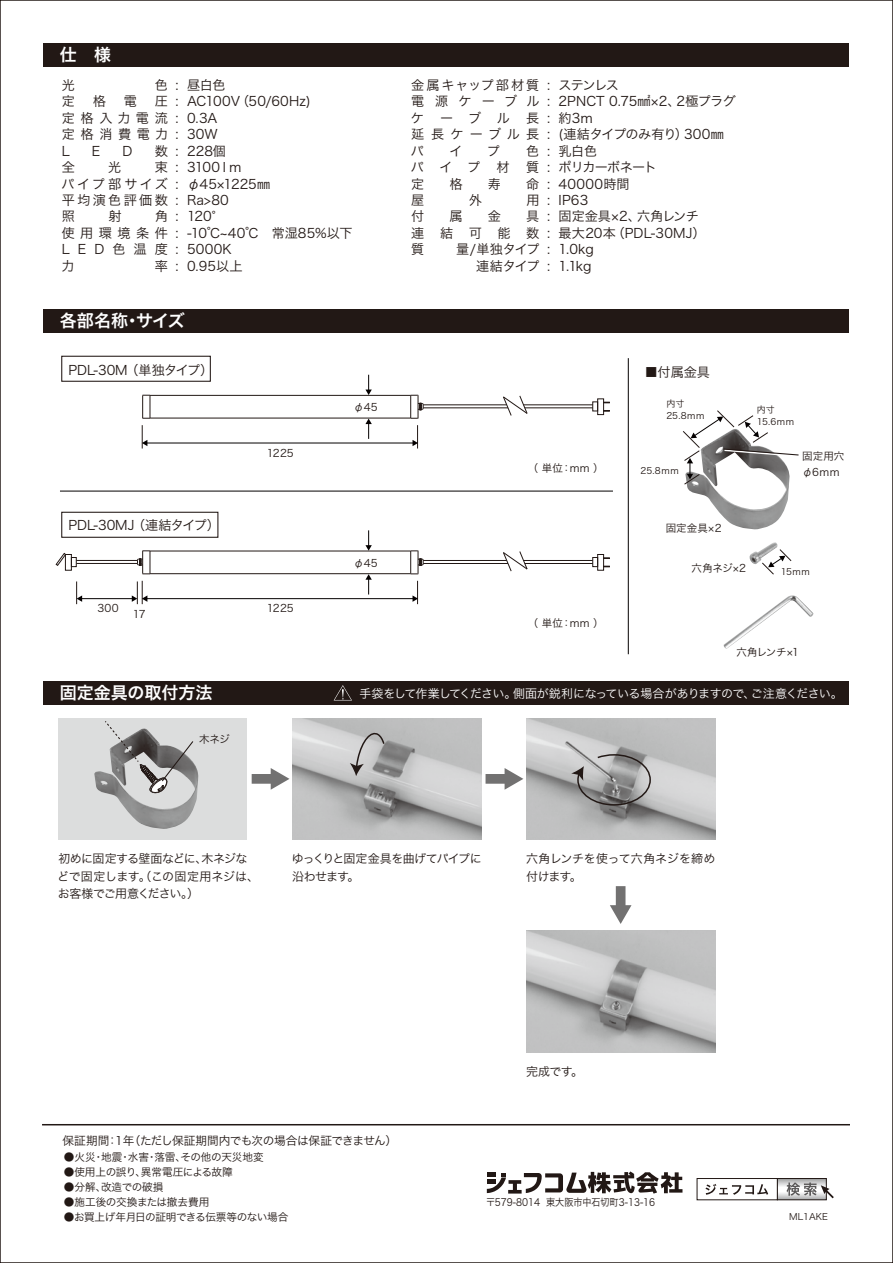
<style>
.page{position:relative;width:893px;height:1263px;background:#fff}
.page>*{position:absolute;margin:0;border:0;box-sizing:border-box;transform-origin:0 0}
.t1{font:16.95px "Hira Kaku Pro W6";color:#fff}
.t2{font:13.2px/16.4px "Hira Kaku Pro W3";letter-spacing:.005em;color:#221815;text-align:justify}
.t3{font:13.2px/16.4px "Hira Kaku Pro W3";letter-spacing:-.045em;color:#221815;text-align:center}
.t4{font:12px/17.5px "Hira Kaku Pro W3";letter-spacing:-.04em;color:#221815}
.t5{font:12px "Hira Kaku Pro W3";letter-spacing:-.05em;color:#fff}
.t6{font:12px/17.5px "Hira Kaku Pro W3";letter-spacing:-.065em;color:#221815}
.t7{font:12px/17.5px "Hira Kaku Pro W3";letter-spacing:-.015em;color:#221815}
.t8{font:11.7px "Hira Kaku Pro W3";letter-spacing:-.03em;color:#221815}
.t9{font:10.65px "Hira Kaku Pro W3";letter-spacing:-.03em;color:#221815}
.t10{font:10.65px "Hira Kaku Pro W3";color:#221815}
.t11{font:10.5px "Hira Kaku Pro W3";color:#221815}
.t12{font:10.2px "Hira Kaku Pro W3";color:#221815;scale:.9 1}
.t13{font:9px/12px "Hira Kaku Pro W3";color:#221815}
</style>
<div class="page">
<div style="left:43px;top:43px;width:805px;height:24px;background:#221815"></div>
<div style="left:43px;top:309px;width:805px;height:24px;background:#221815"></div>
<hr style="left:42px;top:1124px;width:808px;height:1px;background:#221815">
<div style="left:697px;top:1178px;width:81px;height:22px;background:#fff;border:1px solid #221815"></div>
<svg style="left:779px;top:1180px;width:46px;height:18px"></svg>
<div style="left:777px;top:1178px;width:50px;height:22px;border:1px solid #221815"></div>
<svg style="left:705px;top:1184px;width:63px;height:11px"></svg>
<svg style="left:786px;top:1182px;width:48px;height:16px"></svg>
<svg style="left:487px;top:1171px;width:195px;height:22px"></svg>
<hr style="left:146px;top:443px;width:267px;height:1px;background:#040000">
<svg style="left:142px;top:425px;width:5px;height:24px"></svg>
<svg style="left:412px;top:425px;width:6px;height:24px"></svg>
<hr style="left:423px;top:404px;width:84px;height:1px;background:#221815">
<hr style="left:423px;top:407px;width:85px;height:1px;background:#221815">
<div style="left:592px;top:401px;width:6px;height:10px;border:1px solid #221815"></div>
<div style="left:597px;top:398px;width:7px;height:17px;border:1px solid #221815"></div>
<svg style="left:502px;top:395px;width:26px;height:21px"></svg>
<hr style="left:523px;top:404px;width:70px;height:1px;background:#221815">
<hr style="left:525px;top:407px;width:68px;height:1px;background:#221815">
<svg style="left:410px;top:394px;width:14px;height:25px"></svg>
<svg style="left:142px;top:394px;width:9px;height:25px"></svg>
<hr style="left:150px;top:395px;width:261px;height:1px;background:#221815">
<hr style="left:150px;top:418px;width:261px;height:1px;background:#221815">
<svg style="left:365px;top:419px;width:7px;height:20px"></svg>
<svg style="left:365px;top:375px;width:7px;height:20px"></svg>
<div style="left:61px;top:356px;width:150px;height:26px;border:1px solid #221815"></div>
<hr style="left:146px;top:598px;width:267px;height:1px;background:#040000">
<svg style="left:412px;top:581px;width:6px;height:24px"></svg>
<hr style="left:81px;top:598px;width:52px;height:1px;background:#040000">
<svg style="left:76px;top:581px;width:6px;height:24px"></svg>
<svg style="left:132px;top:581px;width:15px;height:24px"></svg>
<hr style="left:423px;top:560px;width:84px;height:1px;background:#221815">
<hr style="left:423px;top:563px;width:85px;height:1px;background:#221815">
<div style="left:592px;top:557px;width:6px;height:10px;border:1px solid #221815"></div>
<div style="left:597px;top:554px;width:7px;height:16px;border:1px solid #221815"></div>
<svg style="left:603px;top:557px;width:7px;height:2px"></svg>
<svg style="left:503px;top:551px;width:25px;height:21px"></svg>
<hr style="left:523px;top:560px;width:70px;height:1px;background:#221815">
<hr style="left:525px;top:563px;width:68px;height:1px;background:#221815">
<div style="left:71px;top:557px;width:6px;height:10px;border:1px solid #221815"></div>
<div style="left:65px;top:554px;width:7px;height:16px;border:1px solid #221815"></div>
<svg style="left:55px;top:552px;width:11px;height:14px"></svg>
<svg style="left:410px;top:550px;width:14px;height:25px"></svg>
<hr style="left:150px;top:551px;width:261px;height:1px;background:#221815">
<hr style="left:150px;top:573px;width:261px;height:1px;background:#221815">
<hr style="left:76px;top:560px;width:62px;height:1px;background:#221815">
<hr style="left:76px;top:563px;width:62px;height:1px;background:#221815">
<svg style="left:137px;top:550px;width:14px;height:25px"></svg>
<svg style="left:365px;top:574px;width:7px;height:20px"></svg>
<svg style="left:365px;top:530px;width:7px;height:21px"></svg>
<div style="left:61px;top:512px;width:157px;height:26px;border:1px solid #221815"></div>
<hr style="left:628px;top:358px;width:1px;height:296px;background:#040000">
<div style="left:58px;top:718px;width:189px;height:121px;background:#dcdddd"></div>
<svg style="left:252px;top:768px;width:37px;height:22px"></svg>
<svg style="left:486px;top:768px;width:37px;height:22px"></svg>
<svg style="left:610px;top:886px;width:21px;height:38px"></svg>
<img style="left:723px;top:595px;width:91px;height:54px">
<img style="left:687px;top:485px;width:102px;height:79px">
<svg style="left:683px;top:410px;width:116px;height:75px"></svg>
<svg style="left:762px;top:549px;width:30px;height:26px"></svg>
<hr style="left:60px;top:491px;width:553px;height:1px;background:#040000">
<img style="left:94px;top:764px;width:105px;height:65px">
<svg style="left:104px;top:721px;width:90px;height:75px"></svg>
<img style="left:292px;top:718px;width:189px;height:121px">
<img style="left:526px;top:718px;width:189px;height:121px">
<img style="left:526px;top:931px;width:189px;height:121px">
<svg style="left:571px;top:753px;width:81px;height:53px;background:#9b9b9b"></svg>
<svg style="left:350px;top:730px;width:36px;height:46px;background:#b1b1b1"></svg>
<div style="left:43px;top:681px;width:805px;height:24px;background:#221815"></div>
<svg style="left:334px;top:685px;width:18px;height:15px"></svg>
<p class="t1" style="left:60px;top:39px;width:53px">仕　様</p>
<p class="t2" style="left:62px;top:76px;width:15px">光</p>
<p class="t2" style="left:155px;top:76px;width:15px">色</p>
<p class="t2" style="left:62px;top:92px;width:15px">定</p>
<p class="t2" style="left:93px;top:92px;width:15px">格</p>
<p class="t2" style="left:124px;top:92px;width:15px">電</p>
<p class="t2" style="left:62px;top:92px;width:108px;text-indent:93px">圧定格入力電流定格消費電力L</p>
<p class="t2" style="left:92px;top:142px;width:10px">E</p>
<p class="t2" style="left:123px;top:142px;width:11px">D</p>
<p class="t2" style="left:155px;top:142px;width:15px">数</p>
<p class="t2" style="left:62px;top:158px;width:108px;text-indent:93px">束パイプ部サイズ平均演色評価数照</p>
<p class="t2" style="left:62px;top:158px;width:15px">全</p>
<p class="t2" style="left:108px;top:158px;width:15px">光</p>
<p class="t2" style="left:61px;top:207px;width:108px;text-indent:94px">角使用環境条件LED色温度力</p>
<p class="t2" style="left:109px;top:207px;width:15px">射</p>
<p class="t2" style="left:155px;top:256px;width:15px">率</p>
<p class="t2" style="left:411px;top:76px;width:130px">金属キャップ部材質電源ケーブルケーブル長延長ケーブル長パ</p>
<p class="t2" style="left:187px;top:76px;width:167px;text-align:left">昼白色<br>AC100V（50/60Hz)<br>0.3A<br>30W<br>228個<br>3100ｌｍ<br>φ45×1225㎜<br>Ra&gt;80<br>120°<br>-10℃~40℃　常湿85%以下<br>5000K<br>0.95以上</p>
<p class="t2" style="left:175px;top:76px;width:5px">: : : : : : : : : : : :</p>
<p class="t2" style="left:559px;top:76px;width:179px;text-align:left">ステンレス<br>2PNCT 0.75㎟×2、2極プラグ約3ｍ<br>(連結タイプのみ有り）300㎜乳白色<br>ポリカーボネート<br>40000時間<br>IP63<br>固定金具×2、六角レンチ<br>最大20本（PDL-30MJ）<br>1.0kg<br>1.1kg</p>
<p class="t2" style="left:547px;top:76px;width:5px">: : : : : : : : : : : :</p>
<p class="t2" style="left:449px;top:142px;width:15px">イ</p>
<p class="t2" style="left:487px;top:142px;width:15px">プ</p>
<p class="t2" style="left:526px;top:142px;width:15px">色</p>
<p class="t2" style="left:411px;top:158px;width:100px">パイプ材</p>
<p class="t2" style="left:526px;top:158px;width:15px">質</p>
<p class="t2" style="left:411px;top:174px;width:15px">定</p>
<p class="t2" style="left:450px;top:174px;width:15px">格</p>
<p class="t2" style="left:488px;top:174px;width:15px">寿</p>
<p class="t2" style="left:526px;top:174px;width:15px">命</p>
<p class="t2" style="left:411px;top:191px;width:15px">屋</p>
<p class="t2" style="left:469px;top:191px;width:15px">外</p>
<p class="t2" style="left:526px;top:191px;width:15px">用</p>
<p class="t2" style="left:411px;top:207px;width:15px">付</p>
<p class="t2" style="left:450px;top:207px;width:15px">属</p>
<p class="t2" style="left:488px;top:207px;width:15px">金</p>
<p class="t2" style="left:411px;top:207px;width:130px;text-indent:115px">具連結可能数質</p>
<p class="t3" style="left:449px;top:240px;width:92px">量/単独タイプ　　連結タイプ</p>
<p class="t1" style="left:60px;top:305px;width:126px">各部名称・サイズ</p>
<p class="t2" style="left:68px;top:361px;width:146px">PDL-30M （単独タイプ）</p>
<p class="t2" style="left:645px;top:363px;width:67px">■付属金具</p>
<p class="t11" style="left:354px;top:398px;width:26px">φ45</p>
<p class="t13" style="left:666px;top:397px;width:40px">内寸<br>25.8ｍｍ</p>
<p class="t13" style="left:757px;top:403px;width:39px">内寸<br>15.6ｍｍ</p>
<p class="t11" style="left:267px;top:443px;width:28px">1225</p>
<p class="t11" style="left:802px;top:446px;width:44px">固定用穴</p>
<p class="t11" style="left:528px;top:458px;width:77px">（ 単位：mm ）</p>
<p class="t13" style="left:640px;top:464px;width:40px">25.8ｍｍ</p>
<p class="t11" style="left:802px;top:463px;width:39px">φ6ｍｍ</p>
<p class="t2" style="left:68px;top:516px;width:153px">PDL-30MJ （連結タイプ）</p>
<p class="t11" style="left:666px;top:518px;width:57px">固定金具×2</p>
<p class="t11" style="left:354px;top:553px;width:26px">φ45</p>
<p class="t11" style="left:692px;top:558px;width:56px">六角ネジ×2</p>
<p class="t13" style="left:781px;top:565px;width:31px">15ｍｍ</p>
<p class="t11" style="left:97px;top:599px;width:23px">300</p>
<p class="t11" style="left:133px;top:605px;width:14px">17</p>
<p class="t11" style="left:267px;top:599px;width:28px">1225</p>
<p class="t11" style="left:528px;top:614px;width:77px">（ 単位：mm ）</p>
<p class="t11" style="left:736px;top:643px;width:64px">六角レンチ×1</p>
<p class="t1" style="left:60px;top:677px;width:154px">固定金具の取付方法</p>
<p class="t5" style="left:359px;top:683px;width:485px">手袋をして作業してください。側面が鋭利になっている場合がありますので、ご注意ください。</p>
<p class="t11" style="left:199px;top:729px;width:32px">木ネジ</p>
<p class="t4" style="left:57px;top:849px;width:203px">初めに固定する壁面などに、木ネジなどで固定します。（この固定用ネジは、お客様でご用意ください。）</p>
<p class="t6" style="left:292px;top:849px;width:191px">ゆっくりと固定金具を曲げてパイプに沿わせます。</p>
<p class="t7" style="left:526px;top:849px;width:191px">六角レンチを使って六角ネジを締め付けます。</p>
<p class="t4" style="left:526px;top:1062px;width:58px">完成です。</p>
<p class="t8" style="left:63px;top:1130px;width:336px">保証期間：1年（ただし保証期間内でも次の場合は保証できません）</p>
<p class="t10" style="left:64px;top:1147px;width:201px">●火災・地震・水害・落雷、その他の天災地変</p>
<p class="t9" style="left:64px;top:1162px;width:170px">●使用上の誤り、異常電圧による故障</p>
<p class="t9" style="left:64px;top:1177px;width:101px">●分解、改造での破損</p>
<p class="t9" style="left:64px;top:1192px;width:147px">●施工後の交換または撤去費用</p>
<p class="t9" style="left:64px;top:1207px;width:226px">●お買上げ年月日の証明できる伝票等のない場合</p>
<p class="t13" style="left:789px;top:1210px;width:40px">ML1AKE</p>
<p class="t12" style="left:486px;top:1193px;width:189px">〒579-8014 東大阪市中石切町3-13-16</p>
</div>
